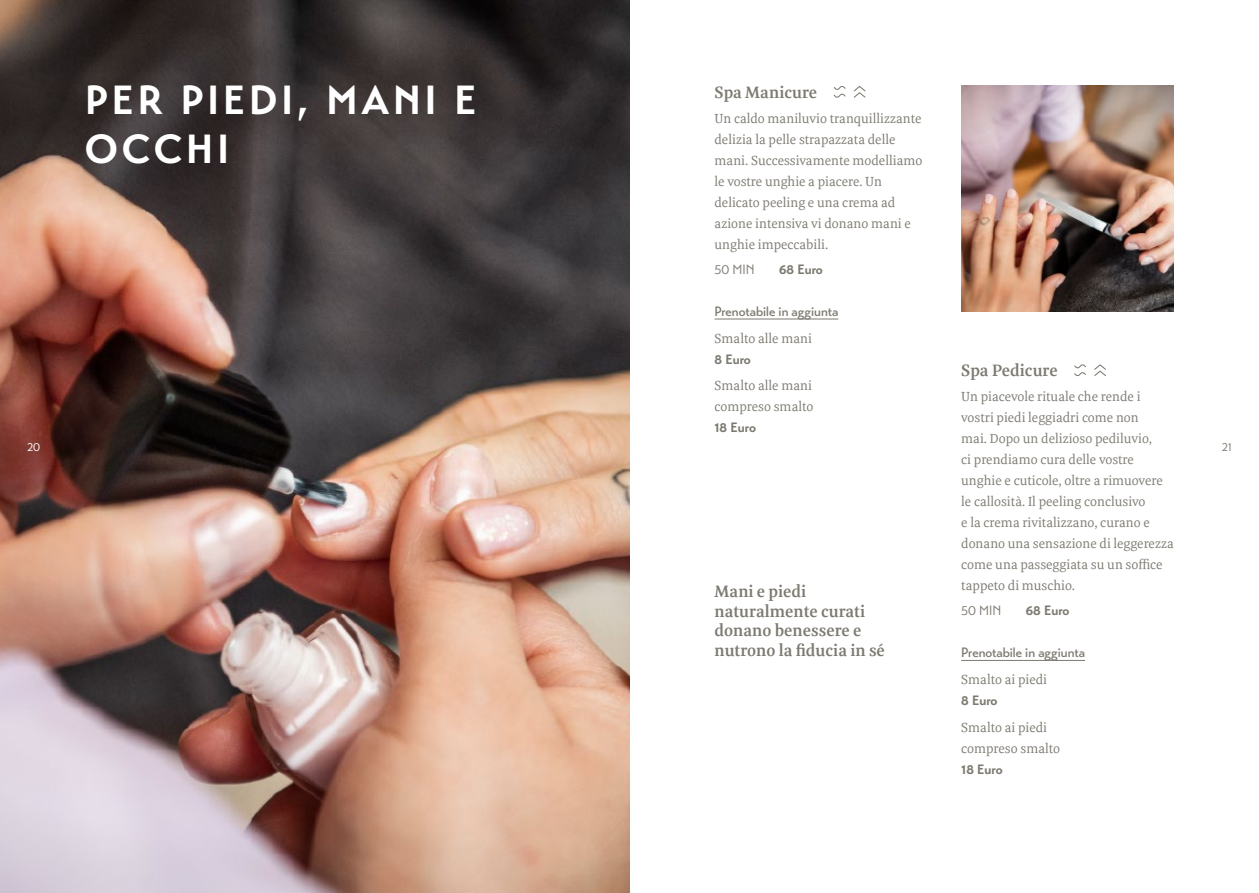
<style>
.page{position:relative;width:1259px;height:893px;background:#fff}
.page>*{position:absolute;margin:0;border:0;box-sizing:border-box;transform-origin:0 0}
.t1{font:700 40.5px/48.6px "Transat";letter-spacing:.1em;color:#fff}
.t2{font:600 16.5px/19.5px "Meret Pro";color:#7d7a71}
.t3{font:13.5px/21px "Meret Pro";color:#7d7a71}
.t4{font:500 13.5px "Transat";color:#7d7a71}
.t5{font:700 13.5px "Transat";color:#7d7a71}
.t6{font:13.5px "Transat Standard";color:#7d7a71}
.t7{font:12px "Transat Standard";color:#fff}
.t8{font:12px "Transat Standard";color:#7d7a71}
</style>
<div class="page">
<img style="left:961px;top:85px;width:213px;height:226px">
<img style="left:0;top:0;width:629px;height:893px">
<hr style="left:714px;top:319px;width:124px;height:1px;background:#7d7a71">
<svg style="left:833px;top:86px;width:13px;height:12px"></svg>
<svg style="left:853px;top:86px;width:13px;height:12px"></svg>
<hr style="left:961px;top:660px;width:124px;height:1px;background:#7d7a71">
<svg style="left:1074px;top:364px;width:12px;height:13px"></svg>
<svg style="left:1094px;top:364px;width:12px;height:12px"></svg>
<h1 class="t1" style="left:85px;top:76px;width:393px">PER PIEDI, MANI E<br>OCCHI</h1>
<p class="t2" style="left:714px;top:82px;width:104px">Spa Manicure</p>
<p class="t3" style="left:714px;top:108px;width:209px">Un caldo maniluvio tranquillizzante delizia la pelle strapazzata delle mani. Successivamente modelliamo le vostre unghie a piacere. Un delicato peeling e una crema ad azione intensiva vi donano mani e unghie impeccabili.</p>
<p class="t6" style="left:714px;top:261px;width:42px">50 MIN</p>
<p class="t5" style="left:779px;top:261px;width:45px">68 Euro</p>
<p class="t4" style="left:714px;top:303px;width:125px">Prenotabile in aggiunta</p>
<p class="t3" style="left:714px;top:327px;width:99px">Smalto alle mani</p>
<p class="t5" style="left:714px;top:351px;width:38px">8 Euro</p>
<p class="t3" style="left:714px;top:375px;width:100px">Smalto alle mani compreso smalto</p>
<p class="t5" style="left:714px;top:419px;width:43px">18 Euro</p>
<p class="t2" style="left:961px;top:361px;width:98px">Spa Pedicure</p>
<p class="t3" style="left:961px;top:386px;width:214px">Un piacevole rituale che rende i vostri piedi leggiadri come non<br>mai. Dopo un delizioso pediluvio,<br>ci prendiamo cura delle vostre unghie e cuticole, oltre a rimuovere le callosità. Il peeling conclusivo<br>e la crema rivitalizzano, curano e donano una sensazione di leggerezza come una passeggiata su un soffice tappeto di muschio.</p>
<p class="t6" style="left:961px;top:603px;width:42px">50 MIN</p>
<p class="t5" style="left:1025px;top:603px;width:45px">68 Euro</p>
<p class="t4" style="left:961px;top:645px;width:125px">Prenotabile in aggiunta</p>
<p class="t3" style="left:961px;top:669px;width:87px">Smalto ai piedi</p>
<p class="t5" style="left:961px;top:692px;width:38px">8 Euro</p>
<p class="t3" style="left:961px;top:716px;width:100px">Smalto ai piedi compreso smalto</p>
<p class="t5" style="left:961px;top:761px;width:43px">18 Euro</p>
<p class="t7" style="left:27px;top:440px;width:15px">20</p>
<p class="t8" style="left:1221px;top:440px;width:12px">21</p>
<p class="t2" style="left:714px;top:582px;width:172px">Mani e piedi naturalmente curati donano benessere e nutrono la fiducia in sé</p>
</div>
